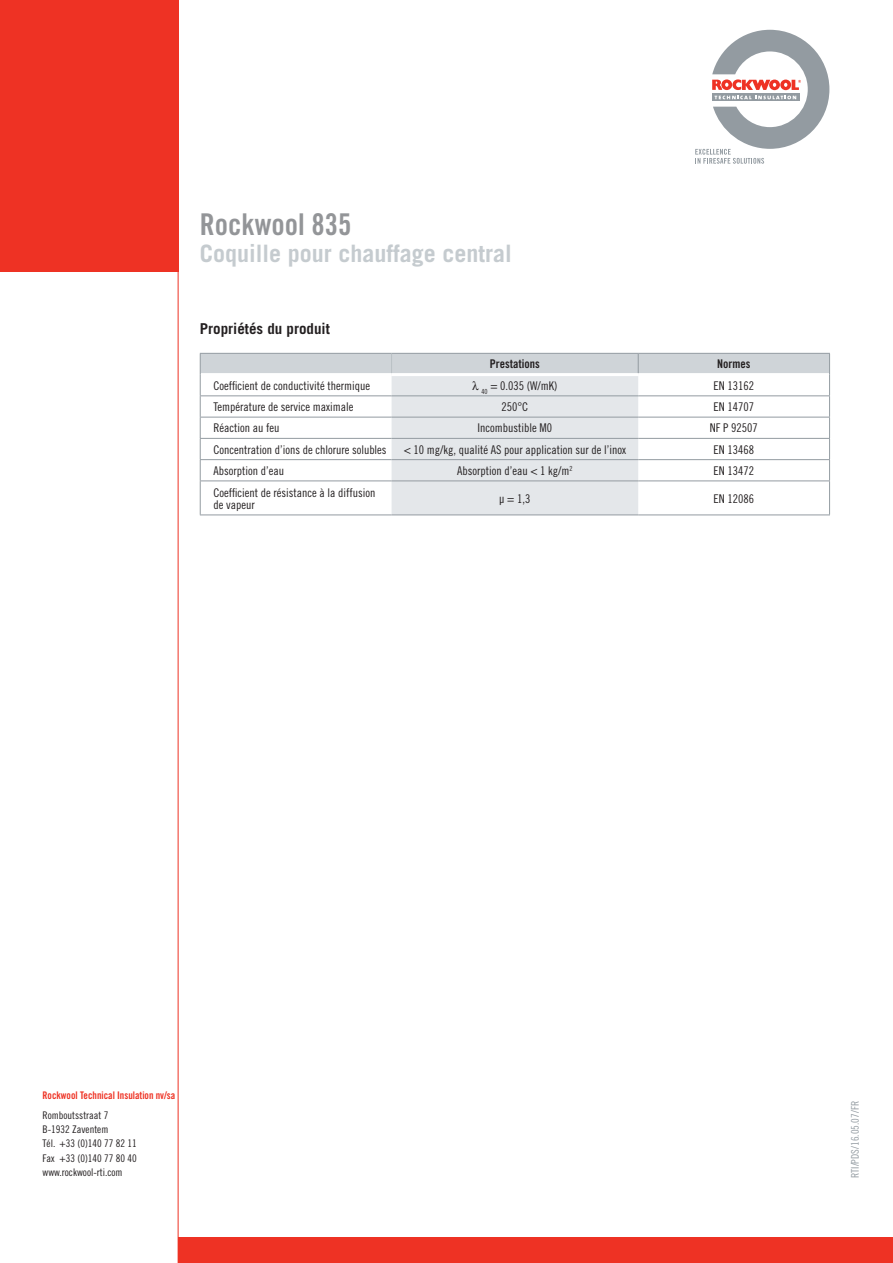
<style>
.page{position:relative;width:893px;height:1263px;background:#fff}
.page>*{position:absolute;margin:0;border:0;box-sizing:border-box;transform-origin:0 0}
.t1{font:30px "Trade Gothic Bold Cond Twenty";color:#939598}
.t2{font:700 24px "Trade Gothic";color:#c5cbcf}
.t3{font:700 15px "Trade Gothic";color:#231f20}
.t4{font:12px/12px "Trade Gothic Cond Eighteen";color:#231f20}
.t5{font:12px "Trade Gothic Bold Cond Twenty";color:#231f20}
.t6{font:10.5px/14.2px "Trade Gothic Cond Eighteen";color:#231f20}
.t7{font:10.5px "Trade Gothic Bold Cond Twenty";color:#ee3224;scale:.96 1}
.t8{font:10.5px "Trade Gothic Cond Eighteen";color:#939ba1}
</style>
<div class="page">
<div style="left:179px;top:1237px;width:714px;height:26px;background:#ee3224"></div>
<div style="left:0;top:0;width:179px;height:272px;background:#ee3224"></div>
<svg style="left:695px;top:30px;width:134px;height:134px"></svg>
<hr style="left:178px;top:0;width:1px;height:1263px;background:#ee3224">
<svg style="left:200px;top:353px;width:630px;height:162px"></svg>
<h1 class="t1" style="left:200px;top:206px;width:153px">Rockwool 835</h1>
<h2 class="t2" style="left:200px;top:239px;width:314px">Coquille pour chauffage central</h2>
<p class="t3" style="left:200px;top:320px;width:132px">Propriétés du produit</p>
<p class="t5" style="left:490px;top:356px;width:51px">Prestations</p>
<p class="t5" style="left:717px;top:356px;width:35px">Normes</p>
<p class="t4" style="left:213px;top:380px;width:158px">Coefficient de conductivité thermique</p>
<p class="t4" style="left:481px;top:380px;width:78px"><sub>40</sub> = 0.035 (W/mK)</p>
<p class="t4" style="left:713px;top:380px;width:42px">EN 13162</p>
<p class="t4" style="left:213px;top:401px;width:141px">Température de service maximale</p>
<p class="t4" style="left:501px;top:401px;width:28px">250°C</p>
<p class="t4" style="left:713px;top:401px;width:42px">EN 14707</p>
<p class="t4" style="left:213px;top:422px;width:67px">Réaction au feu</p>
<p class="t4" style="left:478px;top:422px;width:76px">Incombustible M0</p>
<p class="t4" style="left:710px;top:422px;width:49px">NF P 92507</p>
<p class="t4" style="left:213px;top:443px;width:175px">Concentration d’ions de chlorure solubles</p>
<p class="t4" style="left:404px;top:443px;width:224px">&lt; 10 mg/kg, qualité AS pour application sur de l’inox</p>
<p class="t4" style="left:713px;top:443px;width:42px">EN 13468</p>
<p class="t4" style="left:213px;top:465px;width:72px">Absorption d’eau</p>
<p class="t4" style="left:457px;top:465px;width:117px">Absorption d’eau &lt; 1 kg/m<sup>2</sup></p>
<p class="t4" style="left:713px;top:465px;width:42px">EN 13472</p>
<p class="t4" style="left:213px;top:486px;width:163px">Coefficient de résistance à la diffusion de vapeur</p>
<p class="t4" style="left:499px;top:492px;width:33px">μ = 1,3</p>
<p class="t4" style="left:713px;top:492px;width:42px">EN 12086</p>
<p class="t7" style="left:43px;top:1088px;width:140px">Rockwool Technical Insulation nv/sa</p>
<p class="t6" style="left:43px;top:1108px;width:96px">Romboutsstraat 7<br>B-1932 Zaventem<br>Tél. +33 (0)140 77 82 11<br>Fax +33 (0)140 77 80 40 www.rockwool-rti.com</p>
<p class="t8" style="left:849px;top:1178px;width:78px;rotate:-90deg">RTI/PDS/16.05.07/FR</p>
</div>
